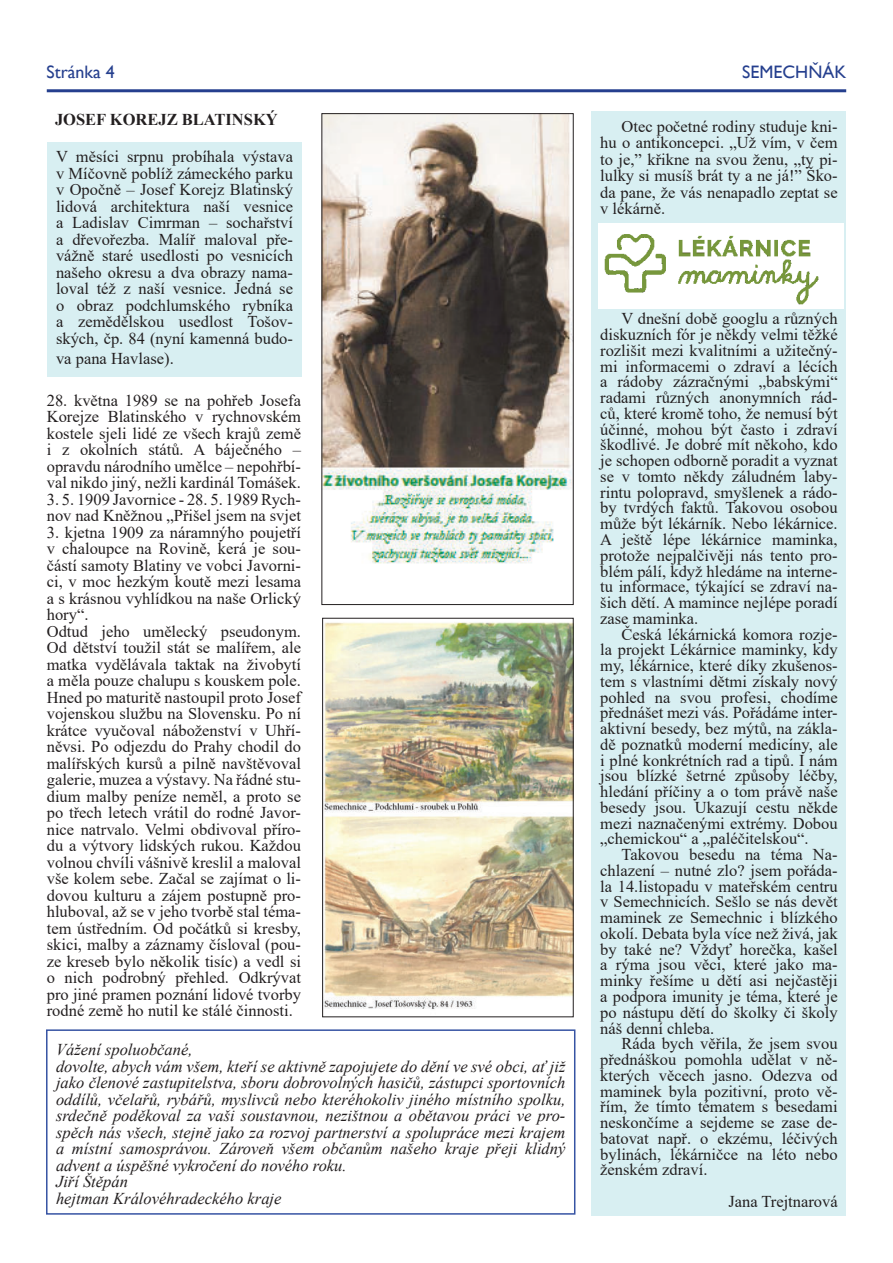
<style>
.page{position:relative;width:893px;height:1263px;background:#fff}
.page>*{position:absolute;margin:0;border:0;box-sizing:border-box;transform-origin:0 0}
.t1{font:18px "Gill Sans";color:#253f8e}
.t2{font:16.5px/16.5px "Times New Roman";color:#231f20;text-align:justify}
.t3{font:italic 16.5px/16.5px "Times New Roman";color:#231f20}
.t4{font:700 16.5px "Times New Roman";color:#231f20}
</style>
<div class="page">
<hr style="left:47px;top:89px;width:799px;height:3px;background:#253f8e">
<div style="left:592px;top:112px;width:254px;height:1104px;background:#d8eff2"></div>
<img style="left:324px;top:622px;width:248px;height:387px">
<div style="left:322px;top:618px;width:252px;height:399px;border:1px solid #231f20"></div>
<div style="left:48px;top:142px;width:254px;height:234px;background:#d8eff2"></div>
<img style="left:323px;top:115px;width:249px;height:449px">
<div style="left:321px;top:113px;width:253px;height:492px;border:1px solid #231f20"></div>
<img style="left:598px;top:223px;width:246px;height:85px">
<div style="left:46px;top:1029px;width:529px;height:186px;border:1px solid #3653a3"></div>
<p class="t1" style="left:47px;top:61px;width:70px">STRÁNKA 4</p>
<p class="t1" style="left:742px;top:62px;width:106px">SEMECHŇÁK</p>
<p class="t4" style="left:55px;top:114px;width:224px">JOSEF KOREJZ BLATINSKÝ</p>
<p class="t2" style="left:56px;top:148px;width:238px">V měsíci srpnu probíhala výstava v Míčovně poblíž zámeckého parku v Opočně – Josef Korejz Blatinský lidová architektura naší vesnice a Ladislav Cimrman – sochařství a dřevořezba. Malíř maloval pře&shy;vážně staré usedlosti po vesnicích našeho okresu a dva obrazy nama&shy;loval též z naší vesnice. Jedná se o obraz podchlumského rybníka a zemědělskou usedlost Tošov&shy;ských, čp. 84 (nyní kamenná budo-</p>
<p class="t2" style="left:56px;top:349px;width:119px">va pana Havlase).</p>
<p class="t2" style="left:47px;top:391px;width:256px">28. května 1989 se na pohřeb Josefa Korejze Blatinského v rychnovském kostele sjeli lidé ze všech krajů země i z okolních států. A báječného – opravdu národního umělce – nepohřbí&shy;val nikdo jiný, nežli kardinál Tomášek.</p>
<p class="t2" style="left:47px;top:490px;width:256px">3. 5. 1909 Javornice - 28. 5. 1989 Rych&shy;nov nad Kněžnou „Přišel jsem na svjet</p>
<p class="t2" style="left:47px;top:523px;width:256px;text-align:left">3. kjetna 1909 za náramnýho poujetří v chaloupce na Rovině, kerá je sou&shy;částí samoty Blatiny ve vobci Javorni&shy;ci, v moc hezkým koutě mezi lesama a s krásnou vyhlídkou na naše Orlický hory“.<br>Odtud jeho umělecký pseudonym.<br>Od dětství toužil stát se malířem, ale matka vydělávala taktak na živobytí a měla pouze chalupu s kouskem pole.<br>Hned po maturitě nastoupil proto Josef vojenskou službu na Slovensku. Po ní krátce vyučoval náboženství v Uhří&shy;něvsi. Po odjezdu do Prahy chodil do malířských kursů a pilně navštěvoval galerie, muzea a výstavy. Na řádné stu&shy;dium malby peníze neměl, a proto se po třech letech vrátil do rodné Javor&shy;nice natrvalo. Velmi obdivoval příro&shy;du a výtvory lidských rukou. Každou volnou chvíli vášnivě kreslil a maloval vše kolem sebe. Začal se zajímat o li&shy;dovou kulturu a zájem postupně pro&shy;hluboval, až se v jeho tvorbě stal téma&shy;tem ústředním. Od počátků si kresby, skici, malby a záznamy čísloval (pou&shy;ze kreseb bylo několik tisíc) a vedl si o nich podrobný přehled. Odkrývat pro jiné pramen poznání lidové tvorby rodné země ho nutil ke stálé činnosti.</p>
<p class="t3" style="left:56px;top:1041px;width:511px">Vážení spoluobčané,<br>dovolte, abych vám všem, kteří se aktivně zapojujete do dění ve své obci, ať již jako členové zastupitelstva, sboru dobrovolných hasičů, zástupci sportovních oddílů, včelařů, rybářů, myslivců nebo kteréhokoliv jiného místního spolku, srdečně poděkoval za vaši soustavnou, nezištnou a obětavou práci ve pro&shy;spěch nás všech, stejně jako za rozvoj partnerství a spolupráce mezi krajem a místní samosprávou. Zároveň všem občanům našeho kraje přeji klidný advent a úspěšné vykročení do nového roku.<br>Jiří Štěpán<br>hejtman Královéhradeckého kraje</p>
<p class="t2" style="left:600px;top:117px;width:239px;text-indent:21px">Otec početné rodiny studuje kni&shy;hu o antikoncepci. „Už vím, v čem to je,” křikne na svou ženu, „ty pi&shy;lulky si musíš brát ty a ne já!” Ško&shy;da pane, že vás nenapadlo zeptat se v lékárně.</p>
<p class="t2" style="left:600px;top:310px;width:239px;line-height:15.8px;text-indent:21px">V dnešní době googlu a různých diskuzních fór je někdy velmi těžké rozlišit mezi kvalitními a užitečný&shy;mi informacemi o zdraví a lécích a rádoby zázračnými „babskými“ radami různých anonymních rád&shy;ců, které kromě toho, že nemusí být účinné, mohou být často i zdraví škodlivé. Je dobré mít někoho, kdo je schopen odborně poradit a vyznat se v tomto někdy záludném laby&shy;rintu polopravd, smyšlenek a rádo&shy;by tvrdých faktů. Takovou osobou může být lékárník. Nebo lékárnice.<br>A ještě lépe lékárnice maminka, protože nejpalčivěji nás tento pro&shy;blém pálí, když hledáme na interne&shy;tu informace, týkající se zdraví na&shy;šich dětí. A mamince nejlépe poradí zase maminka.</p>
<p class="t2" style="left:600px;top:626px;width:239px;line-height:15.8px;text-indent:21px">Česká lékárnická komora rozje&shy;la projekt Lékárnice maminky, kdy my, lékárnice, které díky zkušenos&shy;tem s vlastními dětmi získaly nový pohled na svou profesi, chodíme přednášet mezi vás. Pořádáme inter&shy;aktivní besedy, bez mýtů, na zákla&shy;dě poznatků moderní medicíny, ale i plné konkrétních rad a tipů. I nám jsou blízké šetrné způsoby léčby, hledání příčiny a o tom právě naše besedy jsou. Ukazují cestu někde mezi naznačenými extrémy. Dobou „chemickou“ a „paléčitelskou“.</p>
<p class="t2" style="left:600px;top:846px;width:239px;line-height:15.8px;text-indent:21px">Takovou besedu na téma Na&shy;chlazení – nutné zlo? jsem pořáda&shy;la 14.listopadu v mateřském centru v Semechnicích. Sešlo se nás devět maminek ze Semechnic i blízkého okolí. Debata byla více než živá, jak by také ne? Vždyť horečka, kašel a rýma jsou věci, které jako ma&shy;minky řešíme u dětí asi nejčastěji a podpora imunity je téma, které je po nástupu dětí do školky či školy náš denní chleba.</p>
<p class="t2" style="left:600px;top:1035px;width:239px;line-height:15.8px;text-indent:21px">Ráda bych věřila, že jsem svou přednáškou pomohla udělat v ně&shy;kterých věcech jasno. Odezva od maminek byla pozitivní, proto vě&shy;řím, že tímto tématem s besedami neskončíme a sejdeme se zase de&shy;batovat např. o ekzému, léčivých bylinách, lékárničce na léto nebo ženském zdraví.</p>
<p class="t2" style="left:728px;top:1192px;width:111px">Jana Trejtnarová</p>
</div>
